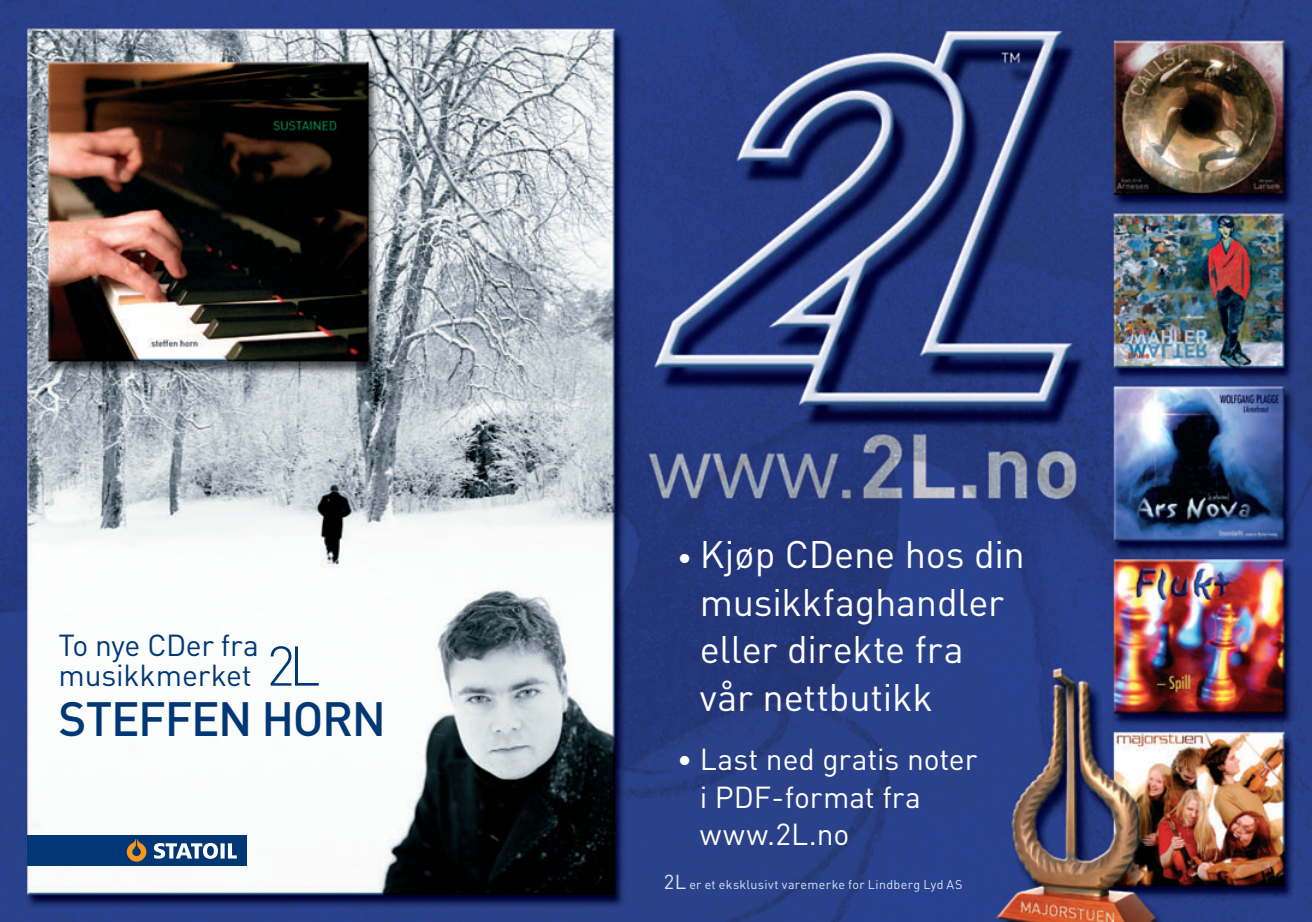
<style>
.page{position:relative;width:1312px;height:922px;background:#fff}
.page>*{position:absolute;margin:0;border:0;box-sizing:border-box;transform-origin:0 0}
.t1{font:500 47.5px "DIN";letter-spacing:-.03em;color:#013775}
.t2{font:38px/47.5px "DIN";letter-spacing:-.005em;color:#fff}
.t3{font:30px/37.5px "DIN";letter-spacing:-.005em;color:#fff}
.t4{font:30px/30px "DIN";letter-spacing:-.005em;color:#013775}
.t5{font:12.5px "DIN";letter-spacing:.025em;color:#dbe6f4}
.s1{font-weight:300;font-size:55px}
.s2{font-size:28.5px}
.s3{font-size:20px}
</style>
<div class="page">
<img style="left:0;top:0;width:1311px;height:921px">
<div style="left:28px;top:835px;width:219px;height:30px;background:#013775"></div>
<svg style="left:127px;top:838px;width:19px;height:23px"></svg>
<svg style="left:220px;top:843px;width:4px;height:15px"></svg>
<svg style="left:228px;top:843px;width:9px;height:15px"></svg>
<svg style="left:154px;top:843px;width:64px;height:15px"></svg>
<p class="t4" style="left:58px;top:629px;width:263px">To nye CDer fra musikkmerket <span class="s1">2L</span></p>
<p class="t1" style="left:58px;top:688px;width:329px">STEFFEN HORN</p>
<p class="t2" style="left:699px;top:530px;width:326px;text-indent:-23px"><span class="s2">•</span> Kjøp CDene hos din musikkfaghandler eller direkte fra vår nettbutikk</p>
<p class="t3" style="left:699px;top:739px;width:279px;text-indent:-23px"><span class="s2">•</span> Last ned gratis noter i PDF-format fra www.2L.no</p>
<p class="t5" style="left:663px;top:876px;width:300px"><span class="s3">2L</span> er et eksklusivt varemerke for Lindberg Lyd AS</p>
</div>
